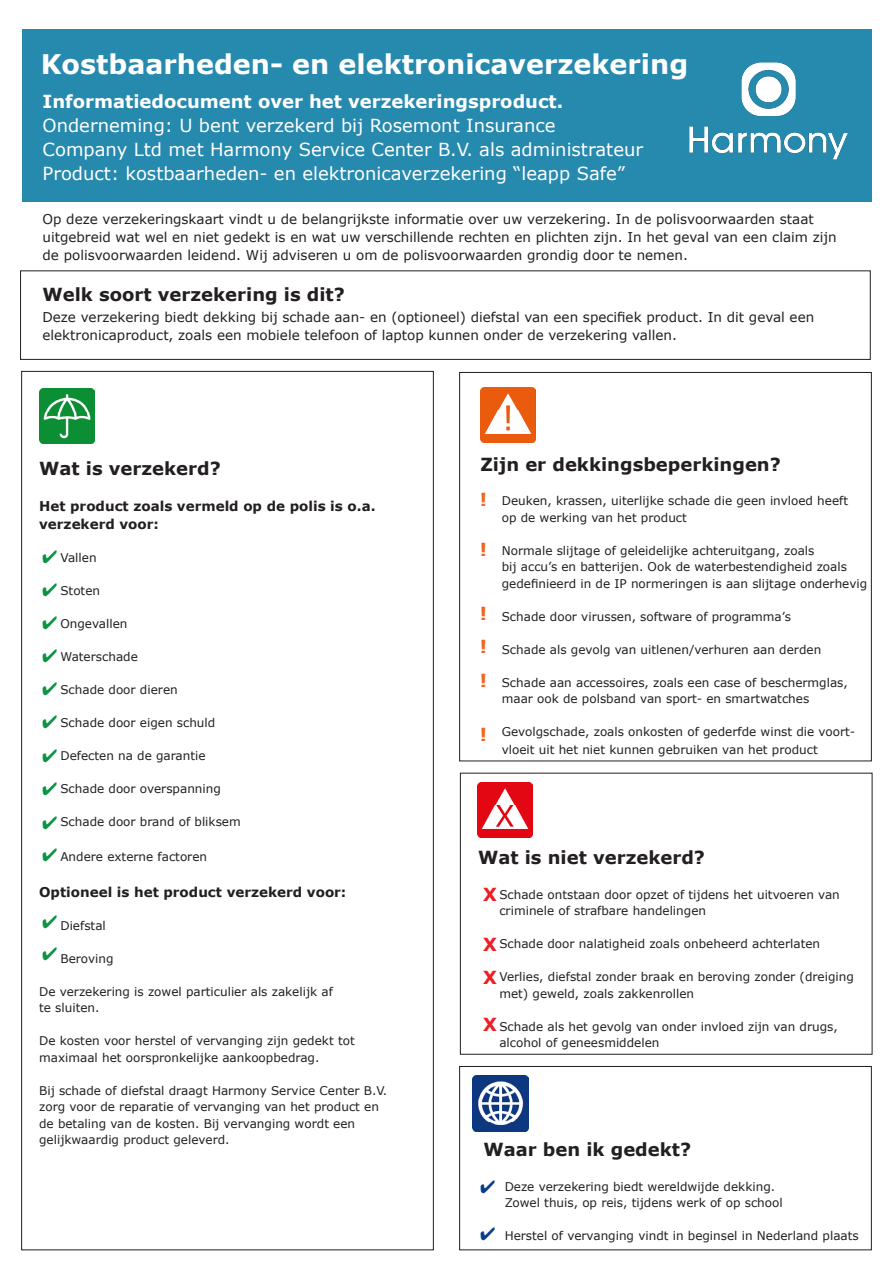
<style>
.page{position:relative;width:893px;height:1263px;background:#fff}
.page>*{position:absolute;margin:0;border:0;box-sizing:border-box;transform-origin:0 0}
.t1{font:700 27px "Verdana";color:#fff}
.t2{font:18px "Verdana";color:#fff}
.t3{font:700 18px "Verdana";color:#231f20}
.t4{font:700 18px "Verdana";color:#fff}
.t5{font:700 18px "Verdana";color:#f36421}
.t6{font:700 18px "Verdana";color:#ee1d23}
.t7{font:13.5px/18px "Verdana";color:#231f20}
.t8{font:700 13.5px/18px "Verdana";color:#231f20}
.t9{font:12px/16.5px "Verdana";color:#231f20}
</style>
<div class="page">
<img style="left:40px;top:389px;width:55px;height:55px">
<img style="left:480px;top:387px;width:56px;height:56px">
<div style="left:20px;top:270px;width:851px;height:90px;border:1px solid #231f20"></div>
<div style="left:23px;top:29px;width:849px;height:173px;background:#2689ae"></div>
<div style="left:459px;top:1066px;width:413px;height:184px;border:1px solid #231f20"></div>
<img style="left:473px;top:1076px;width:55px;height:55px">
<img style="left:477px;top:782px;width:55px;height:56px">
<img style="left:689px;top:62px;width:159px;height:98px">
<p class="t1" style="left:41px;top:45px;width:649px">Kostbaarheden- en elektronicaverzekering</p>
<p class="t4" style="left:43px;top:89px;width:522px">Informatiedocument over het verzekeringsproduct.</p>
<p class="t2" style="left:43px;top:113px;width:514px">Onderneming: U bent verzekerd bij Rosemont Insurance</p>
<p class="t2" style="left:43px;top:137px;width:602px">Company Ltd met Harmony Service Center B.V. als administrateur</p>
<p class="t2" style="left:43px;top:161px;width:584px">Product: kostbaarheden- en elektronicaverzekering “leapp Safe”</p>
<p class="t7" style="left:43px;top:210px;width:796px">Op deze verzekeringskaart vindt u de belangrijkste informatie over uw verzekering. In de polisvoorwaarden staat uitgebreid wat wel en niet gedekt is en wat uw verschillende rechten en plichten zijn. In het geval van een claim zijn de polisvoorwaarden leidend. Wij adviseren u om de polisvoorwaarden grondig door te nemen.</p>
<p class="t3" style="left:43px;top:282px;width:304px">Welk soort verzekering is dit?</p>
<p class="t7" style="left:43px;top:308px;width:773px">Deze verzekering biedt dekking bij schade aan- en (optioneel) diefstal van een specifiek product. In dit geval een</p>
<p class="t7" style="left:43px;top:326px;width:636px">elektronicaproduct, zoals een mobiele telefoon of laptop kunnen onder de verzekering vallen.</p>
<p class="t3" style="left:39px;top:456px;width:183px">Wat is verzekerd?</p>
<p class="t8" style="left:39px;top:497px;width:338px">Het product zoals vermeld op de polis is o.a. verzekerd voor:</p>
<p class="t9" style="left:60px;top:549px;width:38px">Vallen</p>
<p class="t9" style="left:60px;top:582px;width:41px">Stoten</p>
<p class="t9" style="left:60px;top:615px;width:69px">Ongevallen</p>
<p class="t9" style="left:60px;top:648px;width:79px">Waterschade</p>
<p class="t9" style="left:60px;top:681px;width:119px">Schade door dieren</p>
<p class="t9" style="left:60px;top:714px;width:156px">Schade door eigen schuld</p>
<p class="t9" style="left:60px;top:747px;width:147px">Defecten na de garantie</p>
<p class="t9" style="left:60px;top:780px;width:162px">Schade door overspanning</p>
<p class="t9" style="left:60px;top:813px;width:182px">Schade door brand of bliksem</p>
<p class="t9" style="left:60px;top:848px;width:148px">Andere externe factoren</p>
<p class="t8" style="left:39px;top:882px;width:309px">Optioneel is het product verzekerd voor:</p>
<p class="t9" style="left:60px;top:917px;width:47px">Diefstal</p>
<p class="t9" style="left:60px;top:950px;width:55px">Beroving</p>
<p class="t9" style="left:39px;top:983px;width:295px">De verzekering is zowel particulier als zakelijk af te sluiten.</p>
<p class="t9" style="left:39px;top:1032px;width:317px">De kosten voor herstel of vervanging zijn gedekt tot maximaal het oorspronkelijke aankoopbedrag.</p>
<p class="t9" style="left:39px;top:1082px;width:350px">Bij schade of diefstal draagt Harmony Service Center B.V. zorg voor de reparatie of vervanging van het product en</p>
<p class="t9" style="left:39px;top:1115px;width:318px">de betaling van de kosten. Bij vervanging wordt een</p>
<p class="t9" style="left:39px;top:1131px;width:192px">gelijkwaardig product geleverd.</p>
<p class="t3" style="left:480px;top:451px;width:302px">Zijn er dekkingsbeperkingen?</p>
<p class="t9" style="left:502px;top:493px;width:348px">Deuken, krassen, uiterlijke schade die geen invloed heeft op de werking van het product</p>
<p class="t9" style="left:502px;top:542px;width:347px">Normale slijtage of geleidelijke achteruitgang, zoals<br>bij accu’s en batterijen. Ook de waterbestendigheid zoals</p>
<p class="t9" style="left:502px;top:575px;width:367px">gedefinieerd in de IP normeringen is aan slijtage onderhevig</p>
<p class="t9" style="left:502px;top:608px;width:291px">Schade door virussen, software of programma’s</p>
<p class="t9" style="left:502px;top:641px;width:321px">Schade als gevolg van uitlenen/verhuren aan derden</p>
<p class="t9" style="left:502px;top:674px;width:348px">Schade aan accessoires, zoals een case of beschermglas, maar ook de polsband van sport- en smartwatches</p>
<p class="t9" style="left:502px;top:723px;width:355px;line-height:18px">Gevolgschade, zoals onkosten of gederfde winst die voort&shy;vloeit uit het niet kunnen gebruiken van het product</p>
<p class="t5" style="left:480px;top:487px;width:9px">!</p>
<p class="t5" style="left:480px;top:537px;width:9px">!</p>
<p class="t5" style="left:480px;top:601px;width:9px">!</p>
<p class="t5" style="left:480px;top:634px;width:9px">!</p>
<p class="t5" style="left:480px;top:667px;width:9px">!</p>
<p class="t5" style="left:480px;top:722px;width:9px">!</p>
<p class="t3" style="left:478px;top:845px;width:228px">Wat is niet verzekerd?</p>
<p class="t9" style="left:499px;top:886px;width:342px">Schade ontstaan door opzet of tijdens het uitvoeren van criminele of strafbare handelingen</p>
<p class="t9" style="left:499px;top:935px;width:322px">Schade door nalatigheid zoals onbeheerd achterlaten</p>
<p class="t9" style="left:499px;top:968px;width:356px">Verlies, diefstal zonder braak en beroving zonder (dreiging met) geweld, zoals zakkenrollen</p>
<p class="t9" style="left:499px;top:1018px;width:340px">Schade als het gevolg van onder invloed zijn van drugs, alcohol of geneesmiddelen</p>
<p class="t6" style="left:483px;top:882px;width:15px">X</p>
<p class="t6" style="left:483px;top:932px;width:15px">X</p>
<p class="t6" style="left:483px;top:965px;width:15px">X</p>
<p class="t6" style="left:483px;top:1012px;width:15px">X</p>
<p class="t3" style="left:483px;top:1137px;width:209px">Waar ben ik gedekt?</p>
<p class="t9" style="left:505px;top:1178px;width:280px">Deze verzekering biedt wereldwijde dekking.<br>Zowel thuis, op reis, tijdens werk of op school</p>
<p class="t9" style="left:505px;top:1227px;width:356px">Herstel of vervanging vindt in beginsel in Nederland plaats</p>
</div>
